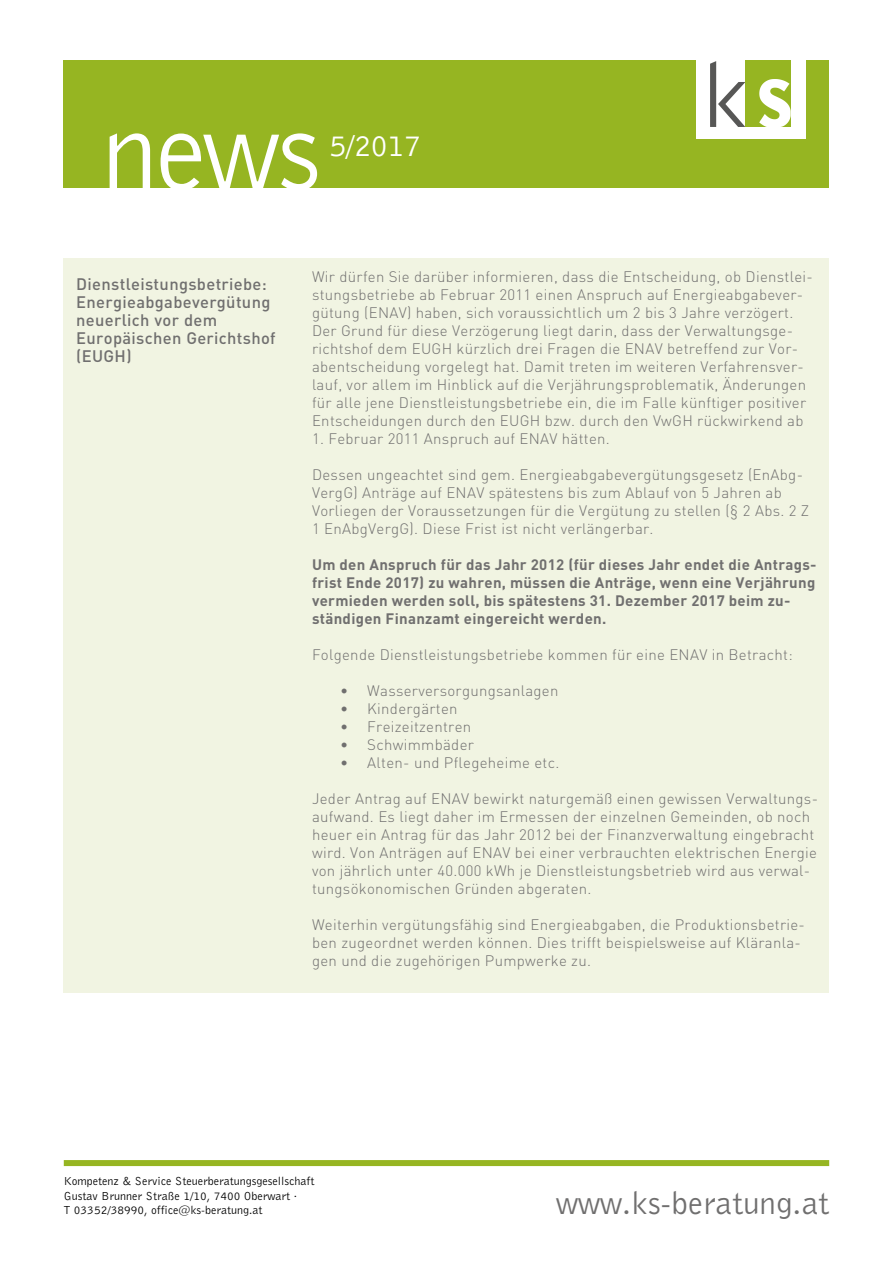
<style>
.page{position:relative;width:893px;height:1263px;background:#fff}
.page>*{position:absolute;margin:0;border:0;box-sizing:border-box;transform-origin:0 0}
.t1{font:114px "Bell Gothic BT";color:#fff}
.t2{font:33px "Bell Gothic BT";color:#706f6f}
.t3{font:31.5px "Bell Gothic BT";color:#fff}
.t4{font:500 16.5px/18px "DIN";letter-spacing:.02em;color:#706f6f}
.t5{font:300 15px/18px "DIN";letter-spacing:.02em;color:#706f6f}
.t6{font:700 15px/18px "DIN";letter-spacing:.02em;color:#706f6f}
.t7{font:12px/14.4px "Bell Gothic BT";color:#000}
</style>
<div class="page">
<div style="left:64px;top:60px;width:765px;height:127px;background:#96b522"></div>
<div style="left:64px;top:1160px;width:765px;height:6px;background:#96b522"></div>
<div style="left:697px;top:53px;width:109px;height:86px;background:#fff"></div>
<svg style="left:710px;top:61px;width:35px;height:66px"></svg>
<div style="left:746px;top:61px;width:45px;height:66px;background:#96b522"></div>
<svg style="left:759px;top:79px;width:32px;height:48px"></svg>
<div style="left:64px;top:258px;width:765px;height:734px;background:#f1f4e2"></div>
<h1 class="t1" style="left:101px;top:81px;width:221px">news</h1>
<h3 class="t3" style="left:329px;top:126px;width:94px">5/2017</h3>
<p class="t4" style="left:76px;top:274px;width:201px">Dienstleistungsbetriebe:<br>Energieabgabevergütung neuerlich vor dem<br>Europäischen Gerichtshof (EUGH)</p>
<p class="t5" style="left:312px;top:268px;width:502px">Wir dürfen Sie darüber informieren, dass die Entscheidung, ob Dienstlei&shy;stungsbetriebe ab Februar 2011 einen Anspruch auf Energieabgabever&shy;gütung (ENAV) haben, sich voraussichtlich um 2 bis 3 Jahre verzögert.<br>Der Grund für diese Verzögerung liegt darin, dass der Verwaltungsge&shy;richtshof dem EUGH kürzlich drei Fragen die ENAV betreffend zur Vor&shy;abentscheidung vorgelegt hat. Damit treten im weiteren Verfahrensver&shy;lauf, vor allem im Hinblick auf die Verjährungsproblematik, Änderungen für alle jene Dienstleistungsbetriebe ein, die im Falle künftiger positiver Entscheidungen durch den EUGH bzw. durch den VwGH rückwirkend ab</p>
<p class="t5" style="left:312px;top:430px;width:299px">1. Februar 2011 Anspruch auf ENAV hätten.</p>
<p class="t5" style="left:312px;top:466px;width:499px">Dessen ungeachtet sind gem. Energieabgabevergütungsgesetz (EnAbg-VergG) Anträge auf ENAV spätestens bis zum Ablauf von 5 Jahren ab Vorliegen der Voraussetzungen für die Vergütung zu stellen (§ 2 Abs. 2 Z 1 EnAbgVergG). Diese Frist ist nicht verlängerbar.</p>
<p class="t6" style="left:312px;top:555px;width:506px">Um den Anspruch für das Jahr 2012 (für dieses Jahr endet die Antrags&shy;frist Ende 2017) zu wahren, müssen die Anträge, wenn eine Verjährung vermieden werden soll, bis spätestens 31. Dezember 2017 beim zu&shy;ständigen Finanzamt eingereicht werden.</p>
<p class="t5" style="left:312px;top:646px;width:482px">Folgende Dienstleistungsbetriebe kommen für eine ENAV in Betracht:</p>
<p class="t5" style="left:340px;top:682px;width:220px">• Wasserversorgungsanlagen</p>
<p class="t5" style="left:340px;top:700px;width:119px">• Kindergärten</p>
<p class="t5" style="left:340px;top:718px;width:132px">• Freizeitzentren</p>
<p class="t5" style="left:340px;top:736px;width:135px">• Schwimmbäder</p>
<p class="t5" style="left:340px;top:754px;width:221px">• Alten- und Pflegeheime etc.</p>
<p class="t5" style="left:312px;top:790px;width:507px">Jeder Antrag auf ENAV bewirkt naturgemäß einen gewissen Verwaltungs&shy;aufwand. Es liegt daher im Ermessen der einzelnen Gemeinden, ob noch heuer ein Antrag für das Jahr 2012 bei der Finanzverwaltung eingebracht wird. Von Anträgen auf ENAV bei einer verbrauchten elektrischen Energie von jährlich unter 40.000 kWh je Dienstleistungsbetrieb wird aus verwal&shy;tungsökonomischen Gründen abgeraten.</p>
<p class="t5" style="left:312px;top:916px;width:494px">Weiterhin vergütungsfähig sind Energieabgaben, die Produktionsbetrie&shy;ben zugeordnet werden können. Dies trifft beispielsweise auf Kläranla&shy;gen und die zugehörigen Pumpwerke zu.</p>
<p class="t7" style="left:64px;top:1174px;width:252px">Kompetenz &amp; Service Steuerberatungsgesellschaft<br>Gustav Brunner Straße 1/10, 7400 Oberwart ·<br>T 03352/38990, office@ks-beratung.at</p>
<h2 class="t2" style="left:556px;top:1183px;width:275px">www.ks-beratung.at</h2>
</div>
